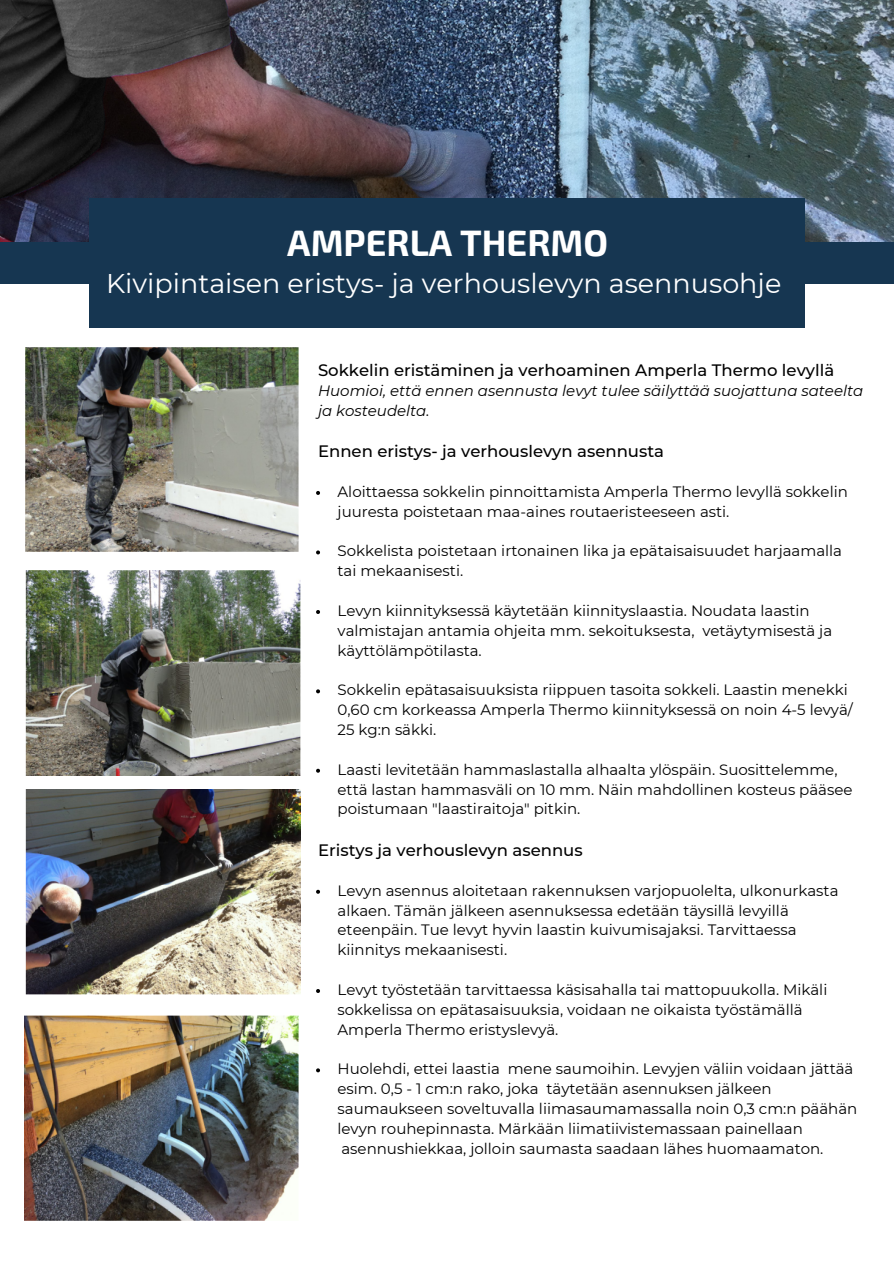
<style>
.page{position:relative;width:894px;height:1264px;background:#fff}
.page>*{position:absolute;margin:0;border:0;box-sizing:border-box;transform-origin:0 0}
.t1{font:700 36px "Exo 2";color:#fff}
.t2{font:27px "Montserrat";color:#fff}
.t3{font:500 16.5px "Montserrat";color:#000}
.t4{font:15px/19.8px "Montserrat";color:#000}
.t5{font:italic 15px/19.8px "Montserrat";color:#000}
</style>
<div class="page">
<img style="left:0;top:0;width:893px;height:242px">
<div style="left:0;top:242px;width:893px;height:42px;background:#163651"></div>
<div style="left:89px;top:198px;width:715px;height:130px;background:#163651"></div>
<img style="left:25px;top:347px;width:274px;height:205px">
<img style="left:25px;top:570px;width:275px;height:205px">
<img style="left:25px;top:789px;width:275px;height:205px">
<img style="left:24px;top:1015px;width:275px;height:206px">
<svg style="left:316px;top:491px;width:4px;height:4px"></svg>
<svg style="left:316px;top:550px;width:4px;height:4px"></svg>
<svg style="left:316px;top:610px;width:4px;height:4px"></svg>
<svg style="left:316px;top:689px;width:4px;height:4px"></svg>
<svg style="left:316px;top:768px;width:4px;height:4px"></svg>
<svg style="left:316px;top:889px;width:4px;height:4px"></svg>
<svg style="left:316px;top:989px;width:4px;height:3px"></svg>
<svg style="left:316px;top:1068px;width:4px;height:4px"></svg>
<h1 class="t1" style="left:287px;top:219px;width:322px">AMPERLA THERMO</h1>
<h2 class="t2" style="left:106px;top:267px;width:676px">Kivipintaisen eristys- ja verhouslevyn asennusohje</h2>
<p class="t3" style="left:318px;top:360px;width:517px">Sokkelin eristäminen ja verhoaminen Amperla Thermo levyllä</p>
<p class="t5" style="left:318px;top:380px;width:546px">Huomioi, että ennen asennusta levyt tulee säilyttää suojattuna sateelta ja kosteudelta.</p>
<p class="t3" style="left:318px;top:441px;width:347px">Ennen eristys- ja verhouslevyn asennusta</p>
<p class="t4" style="left:337px;top:481px;width:511px">Aloittaessa sokkelin pinnoittamista Amperla Thermo levyllä sokkelin juuresta poistetaan maa-aines routaeristeeseen asti.</p>
<p class="t4" style="left:337px;top:541px;width:506px">Sokkelista poistetaan irtonainen lika ja epätaisaisuudet harjaamalla tai mekaanisesti.</p>
<p class="t4" style="left:337px;top:600px;width:496px">Levyn kiinnityksessä käytetään kiinnityslaastia. Noudata laastin valmistajan antamia ohjeita mm. sekoituksesta, vetäytymisestä ja käyttölämpötilasta.</p>
<p class="t4" style="left:337px;top:680px;width:516px">Sokkelin epätasaisuuksista riippuen tasoita sokkeli. Laastin menekki<br>0,60 cm korkeassa Amperla Thermo kiinnityksessä on noin 4-5 levyä/<br>25 kg:n säkki.</p>
<p class="t4" style="left:337px;top:759px;width:516px">Laasti levitetään hammaslastalla alhaalta ylöspäin. Suosittelemme, että lastan hammasväli on 10 mm. Näin mahdollinen kosteus pääsee poistumaan "laastiraitoja" pitkin.</p>
<p class="t3" style="left:318px;top:840px;width:266px">Eristys ja verhouslevyn asennus</p>
<p class="t4" style="left:337px;top:880px;width:502px">Levyn asennus aloitetaan rakennuksen varjopuolelta, ulkonurkasta alkaen. Tämän jälkeen asennuksessa edetään täysillä levyillä eteenpäin. Tue levyt hyvin laastin kuivumisajaksi. Tarvittaessa kiinnitys mekaanisesti.</p>
<p class="t4" style="left:337px;top:979px;width:491px">Levyt työstetään tarvittaessa käsisahalla tai mattopuukolla. Mikäli sokkelissa on epätasaisuuksia, voidaan ne oikaista työstämällä<br>Amperla Thermo eristyslevyä.</p>
<p class="t4" style="left:337px;top:1059px;width:521px">Huolehdi, ettei laastia mene saumoihin. Levyjen väliin voidaan jättää esim. 0,5 - 1 cm:n rako, joka täytetään asennuksen jälkeen saumaukseen soveltuvalla liimasaumamassalla noin 0,3 cm:n päähän levyn rouhepinnasta. Märkään liimatiivistemassaan painellaan asennushiekkaa, jolloin saumasta saadaan lähes huomaamaton.</p>
</div>
